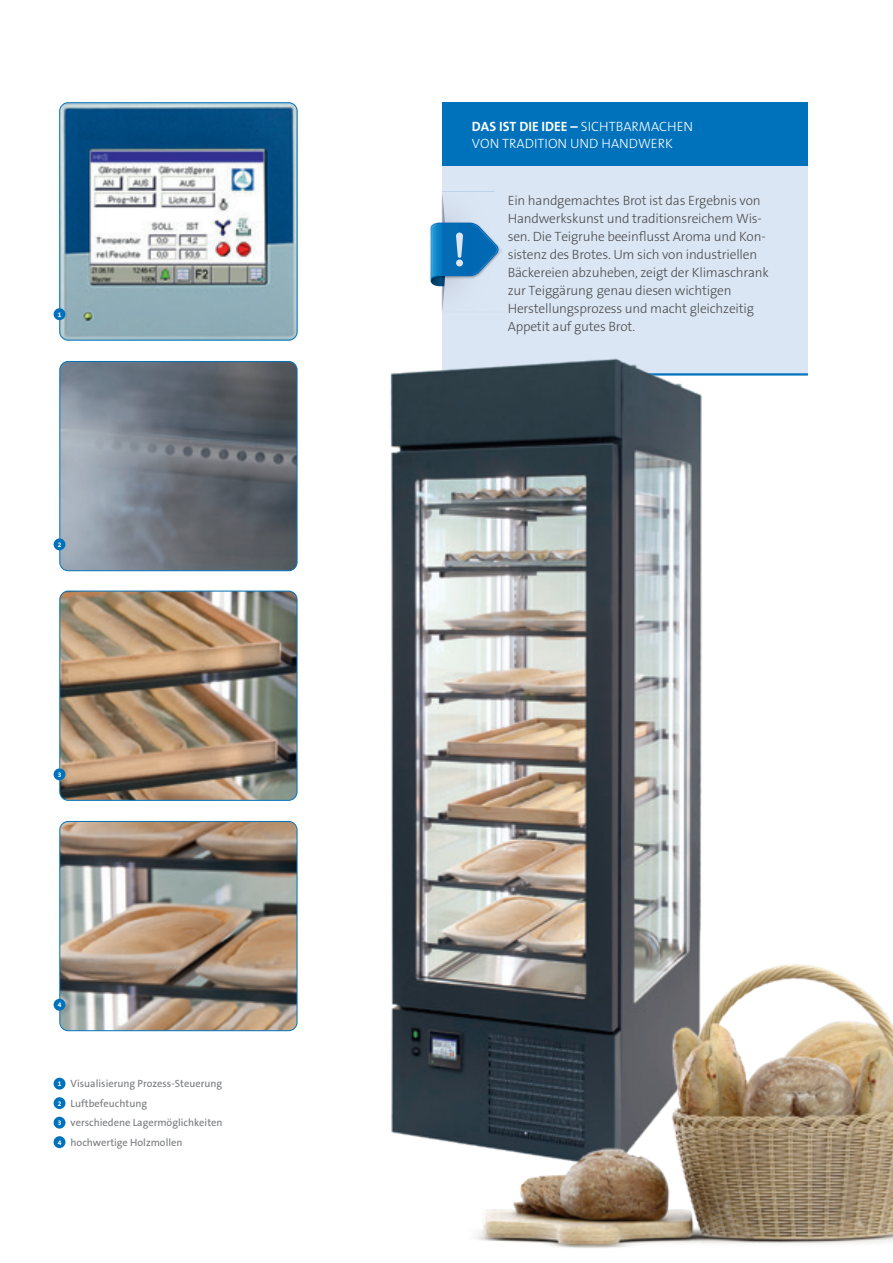
<style>
.page{position:relative;width:893px;height:1263px;background:#fff}
.page>*{position:absolute;margin:0;border:0;box-sizing:border-box;transform-origin:0 0}
.t1{font:300 13.5px/18px "The Sans B3";letter-spacing:-.015em;color:#4b4c4d}
.t2{font:700 13.5px "The Sans B7";color:#fff}
.t3{font:300 13.5px "The Sans B3";color:#fff}
.t4{font:10.5px/19.5px "The Sans B5 Plain";color:#76787b}
.t5{font:700 6.75px "The Sans B7";color:#fff}
.s1{font-family:"The Sans B7";font-weight:700;font-size:6.75px;color:#fff}
.s2{font-family:"The Sans B3";font-weight:300}
</style>
<div class="page">
<img style="left:60px;top:821px;width:237px;height:210px">
<div style="left:60px;top:821px;width:237px;height:210px;border:1px solid #0072bc;border-radius:8px"></div>
<img style="left:60px;top:103px;width:237px;height:237px">
<div style="left:60px;top:103px;width:237px;height:237px;border:1px solid #0072bc;border-radius:8px"></div>
<img style="left:60px;top:591px;width:237px;height:209px">
<div style="left:60px;top:591px;width:237px;height:209px;border:1px solid #0072bc;border-radius:8px"></div>
<img style="left:60px;top:361px;width:237px;height:210px">
<div style="left:60px;top:361px;width:237px;height:210px;border:1px solid #0072bc;border-radius:8px"></div>
<div style="left:442px;top:103px;width:366px;height:63px;background:#0072bc"></div>
<div style="left:442px;top:166px;width:366px;height:208px;background:#dbe6f4"></div>
<hr style="left:442px;top:373px;width:366px;height:3px;background:#0072bc">
<img style="left:430px;top:238px;width:1px;height:44px">
<img style="left:430px;top:226px;width:1px;height:12px">
<svg style="left:431px;top:194px;width:71px;height:117px"></svg>
<img style="left:390px;top:358px;width:321px;height:783px">
<img style="left:442px;top:943px;width:451px;height:305px">
<div style="left:54px;top:1078px;width:11px;height:11px;background:#0072bc;border-radius:50%"></div>
<div style="left:54px;top:1097px;width:11px;height:12px;background:#0072bc;border-radius:50%"></div>
<div style="left:54px;top:1117px;width:11px;height:11px;background:#0072bc;border-radius:50%"></div>
<div style="left:54px;top:1136px;width:11px;height:12px;background:#0072bc;border-radius:50%"></div>
<div style="left:54px;top:999px;width:11px;height:12px;background:#0072bc;border-radius:50%"></div>
<div style="left:54px;top:768px;width:11px;height:12px;background:#0072bc;border-radius:50%"></div>
<div style="left:54px;top:538px;width:11px;height:12px;background:#0072bc;border-radius:50%"></div>
<div style="left:54px;top:308px;width:11px;height:12px;background:#0072bc;border-radius:50%"></div>
<p class="t5" style="left:58px;top:311px;width:5px">1</p>
<p class="t5" style="left:58px;top:541px;width:5px">2</p>
<p class="t5" style="left:58px;top:771px;width:5px">3</p>
<p class="t5" style="left:58px;top:1001px;width:5px">4</p>
<p class="t4" style="left:58px;top:1074px;width:166px"><span class="s1">1</span> Visualisierung Prozess-Steuerung<br><span class="s1">2</span> Luftbefeuchtung<br><span class="s1">3</span> verschiedene Lagermöglichkeiten<br><span class="s1">4</span> hochwertige Holzmollen</p>
<p class="t2" style="left:472px;top:119px;width:223px">DAS IST DIE IDEE – <span class="s2">SICHTBARMACHEN</span></p>
<p class="t3" style="left:472px;top:136px;width:203px">VON TRADITION UND HANDWERK</p>
<p class="t1" style="left:508px;top:192px;width:263px">Ein handgemachtes Brot ist das Ergebnis von Handwerkskunst und traditionsreichem Wis&shy;sen. Die Teigruhe beeinflusst Aroma und Kon&shy;sistenz des Brotes. Um sich von industriellen Bäckereien abzuheben, zeigt der Klimaschrank zur Teiggärung genau diesen wichtigen Herstellungsprozess und macht gleichzeitig Appetit auf gutes Brot.</p>
</div>
